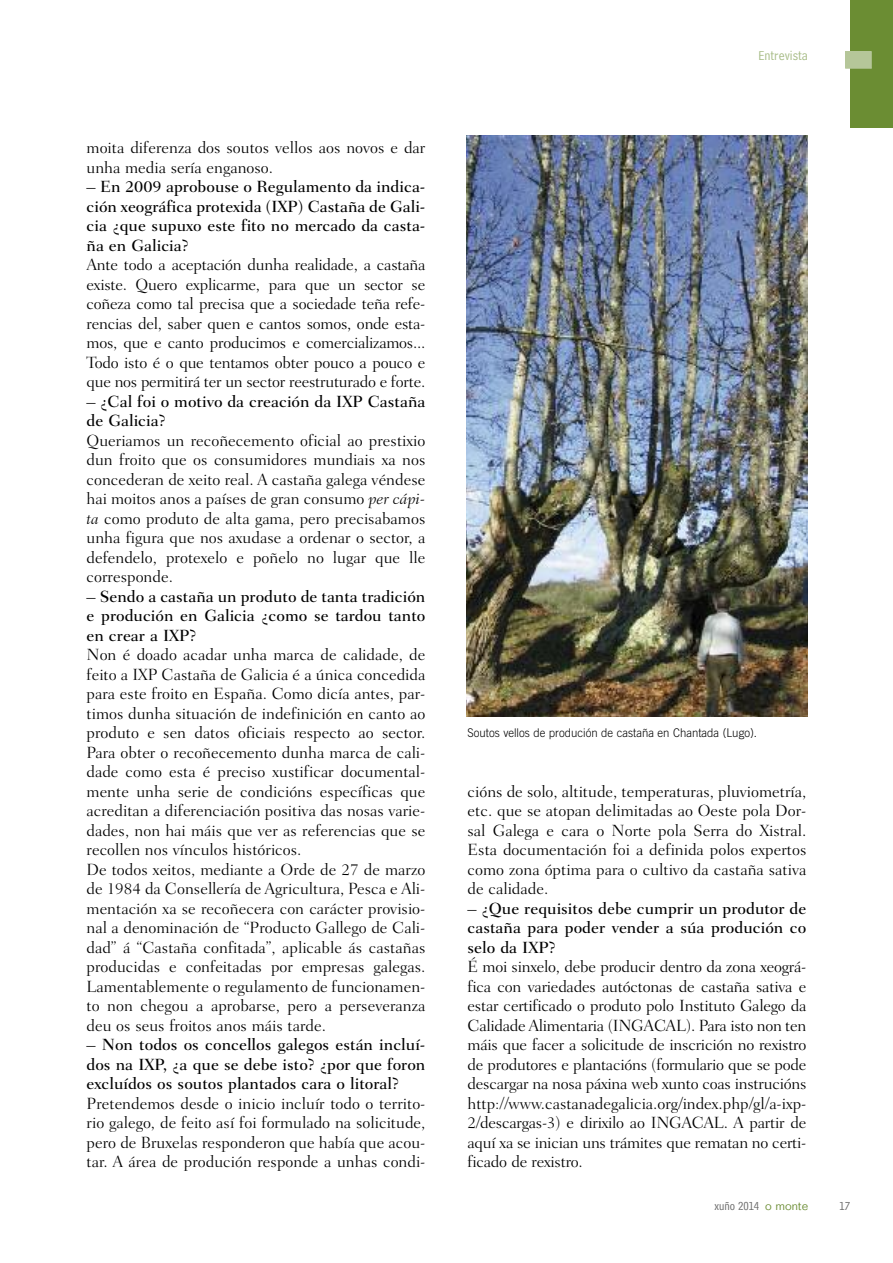
<style>
.page{position:relative;width:893px;height:1263px;background:#fff}
.page>*{position:absolute;margin:0;border:0;box-sizing:border-box;transform-origin:0 0}
.t1{font:300 16.5px/19.5px "Fairfield LH";color:#000;text-align:justify}
.t2{font:500 16.5px/19.5px "Fairfield LH";color:#000;text-align:justify}
.t3{font:13.5px "Bell Centennial Address";color:#a6bb85}
.t4{font:300 12px "Trade Gothic";color:#000;scale:.95 1}
.t5{font:12px "Bell Centennial Address";color:#666}
.s1{font-style:italic}
.s2{font-family:"Folio";font-weight:300;color:#6b8d33}
</style>
<div class="page">
<div style="left:850px;top:0;width:43px;height:128px;background:#6b8d33"></div>
<div style="left:846px;top:52px;width:25px;height:16px;background:#b5c699"></div>
<div style="left:845px;top:51px;width:26px;height:17px;border:1px solid #b5c699"></div>
<img style="left:466px;top:135px;width:342px;height:582px">
<p class="t1" style="left:87px;top:139px;width:340px">moita diferenza dos soutos vellos aos novos e dar unha media sería enganoso.</p>
<p class="t2" style="left:87px;top:178px;width:340px">– En 2009 aprobouse o Regulamento da indica&shy;ción xeográfica protexida (IXP) Castaña de Gali&shy;cia ¿que supuxo este fito no mercado da casta&shy;ña en Galicia?</p>
<p class="t1" style="left:87px;top:256px;width:340px">Ante todo a aceptación dunha realidade, a castaña existe. Quero explicarme, para que un sector se coñeza como tal precisa que a sociedade teña refe&shy;rencias del, saber quen e cantos somos, onde esta&shy;mos, que e canto producimos e comercializamos...<br>Todo isto é o que tentamos obter pouco a pouco e que nos permitirá ter un sector reestruturado e forte.</p>
<p class="t2" style="left:87px;top:393px;width:340px">– ¿Cal foi o motivo da creación da IXP Castaña de Galicia?</p>
<p class="t1" style="left:87px;top:432px;width:340px">Queriamos un recoñecemento oficial ao prestixio dun froito que os consumidores mundiais xa nos concederan de xeito real. A castaña galega véndese hai moitos anos a países de gran consumo <span class="s1">per cápi&shy;ta</span> como produto de alta gama, pero precisabamos unha figura que nos axudase a ordenar o sector, a defendelo, protexelo e poñelo no lugar que lle corresponde.</p>
<p class="t2" style="left:87px;top:588px;width:340px">– Sendo a castaña un produto de tanta tradición e produción en Galicia ¿como se tardou tanto en crear a IXP?</p>
<p class="t1" style="left:87px;top:646px;width:340px;text-align:left">Non é doado acadar unha marca de calidade, de feito a IXP Castaña de Galicia é a única concedida para este froito en España. Como dicía antes, par&shy;timos dunha situación de indefinición en canto ao produto e sen datos oficiais respecto ao sector.<br>Para obter o recoñecemento dunha marca de cali&shy;dade como esta é preciso xustificar documental&shy;mente unha serie de condicións específicas que acreditan a diferenciación positiva das nosas varie&shy;dades, non hai máis que ver as referencias que se recollen nos vínculos históricos.<br>De todos xeitos, mediante a Orde de 27 de marzo de 1984 da Consellería de Agricultura, Pesca e Ali&shy;mentación xa se recoñecera con carácter provisio&shy;nal a denominación de “Producto Gallego de Cali&shy;dad” á “Castaña confitada”, aplicable ás castañas producidas e confeitadas por empresas galegas.<br>Lamentablemente o regulamento de funcionamen&shy;to non chegou a aprobarse, pero a perseveranza deu os seus froitos anos máis tarde.</p>
<p class="t2" style="left:87px;top:1036px;width:340px">– Non todos os concellos galegos están incluí&shy;dos na IXP, ¿a que se debe isto? ¿por que foron excluídos os soutos plantados cara o litoral?</p>
<p class="t1" style="left:87px;top:1095px;width:340px">Pretendemos desde o inicio incluír todo o territo&shy;rio galego, de feito así foi formulado na solicitude, pero de Bruxelas responderon que había que acou&shy;tar. A área de produción responde a unhas condi-</p>
<p class="t3" style="left:758px;top:51px;width:51px">Entrevista</p>
<p class="t4" style="left:468px;top:728px;width:306px">Soutos vellos de produción de castaña en Chantada (Lugo).</p>
<p class="t1" style="left:468px;top:783px;width:340px">cións de solo, altitude, temperaturas, pluviometría, etc. que se atopan delimitadas ao Oeste pola Dor&shy;sal Galega e cara o Norte pola Serra do Xistral.<br>Esta documentación foi a definida polos expertos como zona óptima para o cultivo da castaña sativa de calidade.</p>
<p class="t2" style="left:468px;top:900px;width:340px">– ¿Que requisitos debe cumprir un produtor de castaña para poder vender a súa produción co selo da IXP?</p>
<p class="t1" style="left:468px;top:958px;width:340px">É moi sinxelo, debe producir dentro da zona xeográ&shy;fica con variedades autóctonas de castaña sativa e estar certificado o produto polo Instituto Galego da Calidade Alimentaria (INGACAL). Para isto non ten máis que facer a solicitude de inscrición no rexistro de produtores e plantacións (formulario que se pode descargar na nosa páxina web xunto coas instrucións http://www.castanadegalicia.org/index.php/gl/a-ixp-2/descargas-3) e dirixilo ao INGACAL. A partir de aquí xa se inician uns trámites que rematan no certi&shy;ficado de rexistro.</p>
<p class="t5" style="left:714px;top:1201px;width:95px">xuño 2014 <span class="s2">o monte</span></p>
<p class="t5" style="left:839px;top:1201px;width:12px">17</p>
</div>
